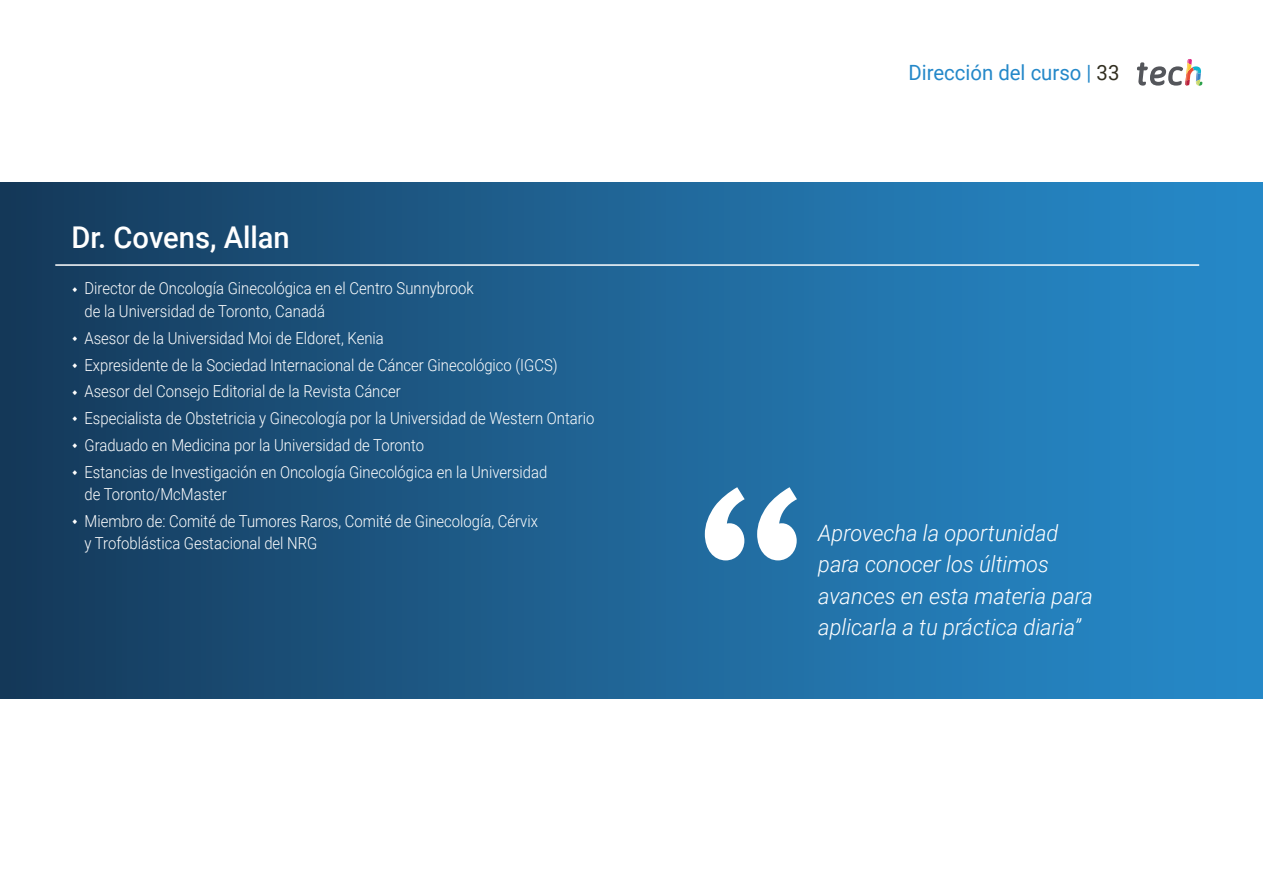
<style>
.page{position:relative;width:1263px;height:893px;background:#fff}
.page>*{position:absolute;margin:0;border:0;box-sizing:border-box;transform-origin:0 0}
.t1{font:500 30px "Roboto";color:#fff}
.t2{font:italic 300 22.5px/31.5px "Roboto";color:#fff}
.t3{font:21px "Roboto";color:#2488c9}
.t4{font:300 16.5px/26.7px "Roboto";color:#fff;scale:.9 1}
.s1{color:#312e20}
</style>
<div class="page">
<div style="left:0;top:182px;width:1263px;height:516px;background:linear-gradient(to right,#163b5c,#288ecf)"></div>
<hr style="left:55px;top:264px;width:1144px;height:2px;background:#fff">
<svg style="left:705px;top:487px;width:92px;height:73px"></svg>
<svg style="left:1137px;top:59px;width:65px;height:27px"></svg>
<svg style="left:73px;top:287px;width:4px;height:5px"></svg>
<svg style="left:73px;top:336px;width:4px;height:5px"></svg>
<svg style="left:73px;top:363px;width:4px;height:5px"></svg>
<svg style="left:73px;top:390px;width:4px;height:5px"></svg>
<svg style="left:73px;top:416px;width:4px;height:5px"></svg>
<svg style="left:73px;top:443px;width:4px;height:5px"></svg>
<svg style="left:73px;top:470px;width:4px;height:5px"></svg>
<svg style="left:73px;top:519px;width:4px;height:5px"></svg>
<h1 class="t1" style="left:71px;top:216px;width:220px">Dr. Covens, Allan</h1>
<p class="t4" style="left:85px;top:277px;width:434px;line-height:22.5px">Director de Oncología Ginecológica en el Centro Sunnybrook de la Universidad de Toronto, Canadá</p>
<p class="t4" style="left:85px;top:324px;width:568px">Asesor de la Universidad Moi de Eldoret, Kenia<br>Expresidente de la Sociedad Internacional de Cáncer Ginecológico (IGCS)<br>Asesor del Consejo Editorial de la Revista Cáncer<br>Especialista de Obstetricia y Ginecología por la Universidad de Western Ontario Graduado en Medicina por la Universidad de Toronto<br>Estancias de Investigación en Oncología Ginecológica en la Universidad</p>
<p class="t4" style="left:85px;top:480px;width:505px">de Toronto/McMaster<br>Miembro de: Comité de Tumores Raros, Comité de Ginecología, Cérvix</p>
<p class="t4" style="left:85px;top:529px;width:260px">y Trofoblástica Gestacional del NRG</p>
<p class="t3" style="left:908px;top:57px;width:213px">Dirección del curso | <span class="s1">33</span></p>
<h2 class="t2" style="left:818px;top:516px;width:276px">Aprovecha la oportunidad para conocer los últimos avances en esta materia para aplicarla a tu práctica diaria”</h2>
</div>
